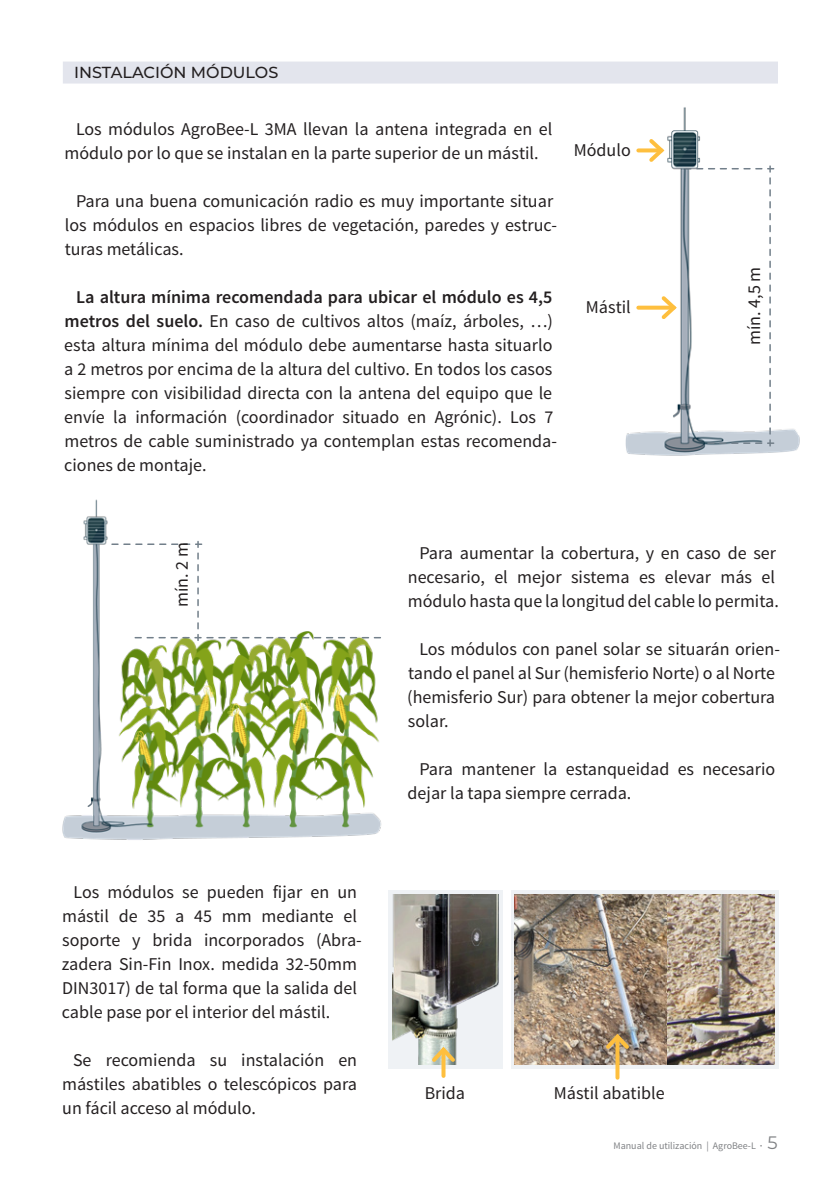
<style>
.page{position:relative;width:840px;height:1191px;background:#fff}
.page>*{position:absolute;margin:0;border:0;box-sizing:border-box;transform-origin:0 0}
.t1{font:18px/24px "Source Sans Pro";color:#231f20}
.t2{font:500 16px "Montserrat";color:#231f20}
.t3{font:10px "Source Sans Pro";color:#808285}
.s1{font-weight:600}
.s2{font-family:"Montserrat";font-size:18px}
</style>
<div class="page">
<svg style="left:669px;top:890px;width:109px;height:178px;fill:#eff2f5"></svg>
<div style="left:388px;top:889px;width:114px;height:179px;background:#eff2f5"></div>
<svg style="left:511px;top:890px;width:158px;height:178px;fill:#eff2f5"></svg>
<img style="left:667px;top:894px;width:106px;height:170px">
<img style="left:392px;top:894px;width:106px;height:170px">
<img style="left:514px;top:894px;width:151px;height:170px">
<img style="left:62px;top:499px;width:320px;height:341px">
<svg style="left:112px;top:541px;width:268px;height:99px"></svg>
<img style="left:625px;top:82px;width:175px;height:374px">
<svg style="left:638px;top:306px;width:7px;height:4px"></svg>
<svg style="left:638px;top:148px;width:7px;height:4px"></svg>
<svg style="left:645px;top:135px;width:128px;height:311px"></svg>
<svg style="left:441px;top:1065px;width:4px;height:11px"></svg>
<svg style="left:428px;top:1043px;width:30px;height:22px"></svg>
<svg style="left:615px;top:1052px;width:4px;height:25px"></svg>
<svg style="left:602px;top:1030px;width:30px;height:22px"></svg>
<div style="left:63px;top:62px;width:714px;height:22px;background:#e3e5ed"></div>
<p class="t2" style="left:74px;top:61px;width:205px">INSTALACIÓN MÓDULOS</p>
<p class="t1" style="left:64px;top:117px;width:489px;text-indent:12px">Los módulos AgroBee-L 3MA llevan la antena integrada en el módulo por lo que se instalan en la parte superior de un mástil.</p>
<p class="t1" style="left:65px;top:189px;width:493px;text-indent:11px">Para una buena comunicación radio es muy importante situar los módulos en espacios libres de vegetación, paredes y estruc&shy;turas metálicas.</p>
<p class="t1" style="left:64px;top:285px;width:494px;text-indent:12px"><span class="s1">La altura mínima recomendada para ubicar el módulo es 4,5 metros del suelo.</span> En caso de cultivos altos (maíz, árboles, …) esta altura mínima del módulo debe aumentarse hasta situarlo a 2 metros por encima de la altura del cultivo. En todos los casos siempre con visibilidad directa con la antena del equipo que le envíe la información (coordinador situado en Agrónic). Los 7 metros de cable suministrado ya contemplan estas recomenda&shy;ciones de montaje.</p>
<p class="t1" style="left:573px;top:138px;width:58px">Módulo</p>
<p class="t1" style="left:585px;top:295px;width:46px">Mástil</p>
<p class="t1" style="left:742px;top:345px;width:80px;rotate:-90deg">mín. 4,5 m</p>
<p class="t1" style="left:170px;top:607px;width:66px;rotate:-90deg">mín. 2 m</p>
<p class="t1" style="left:62px;top:880px;width:301px;text-indent:12px">Los módulos se pueden fijar en un mástil de 35 a 45 mm mediante el soporte y brida incorporados (Abra&shy;zadera Sin-Fin Inox. medida 32-50mm DIN3017) de tal forma que la salida del cable pase por el interior del mástil.</p>
<p class="t1" style="left:62px;top:1048px;width:296px;text-align:justify;text-indent:11px">Se recomienda su instalación en mástiles abatibles o telescópicos para un fácil acceso al módulo.</p>
<p class="t1" style="left:407px;top:541px;width:372px;text-align:center">Para aumentar la cobertura, y en caso de ser necesario, el mejor sistema es elevar más el módulo hasta que la longitud del cable lo permita.</p>
<p class="t1" style="left:407px;top:637px;width:374px;text-indent:12px">Los módulos con panel solar se situarán orien&shy;tando el panel al Sur (hemisferio Norte) o al Norte (hemisferio Sur) para obtener la mejor cobertura solar.</p>
<p class="t1" style="left:407px;top:757px;width:369px;text-indent:12px">Para mantener la estanqueidad es necesario dejar la tapa siempre cerrada.</p>
<p class="t1" style="left:424px;top:1081px;width:42px">Brida</p>
<p class="t1" style="left:553px;top:1081px;width:112px">Mástil abatible</p>
<p class="t3" style="left:613px;top:1139px;width:165px">Manual de utilización | AgroBee-L <span class="s1">·</span> <span class="s2">5</span></p>
</div>
